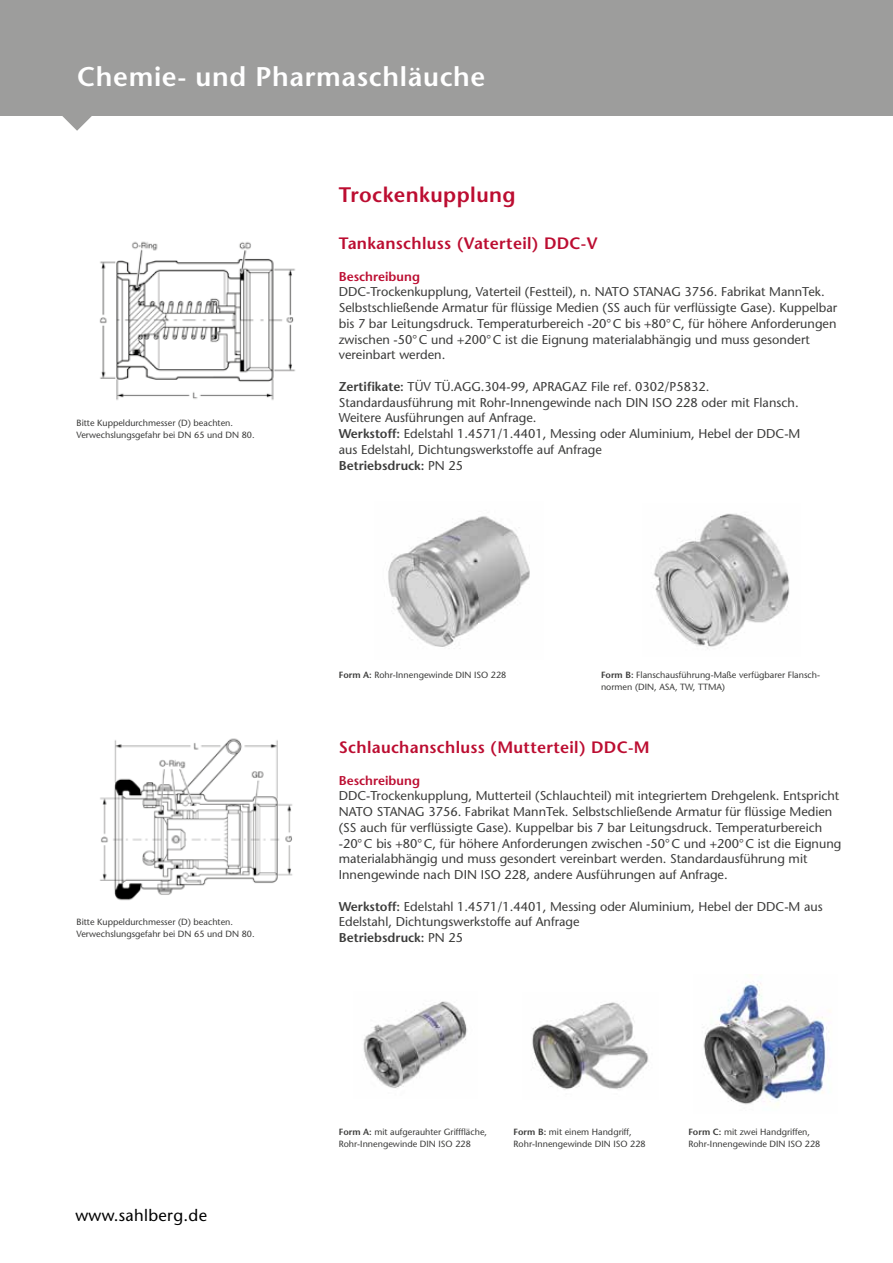
<style>
.page{position:relative;width:893px;height:1263px;background:#fff}
.page>*{position:absolute;margin:0;border:0;box-sizing:border-box;transform-origin:0 0}
.t1{font:600 27px "Stone Sans";letter-spacing:.025em;color:#fff}
.t2{font:600 21px "Stone Sans";letter-spacing:.02em;color:#bc0d31}
.t3{font:600 16.5px "Stone Sans";letter-spacing:.02em;color:#bc0d31}
.t4{font:16.5px "Stone Sans";letter-spacing:.02em;color:#000}
.t5{font:12.75px/15.8px "Stone Sans";color:#3c3c3b}
.t6{font:600 12.75px "Stone Sans";color:#bc0d31}
.t7{font:9px/12px "Stone Sans";color:#3c3c3b}
.s1{font-weight:600}
</style>
<div class="page">
<img style="left:99px;top:241px;width:196px;height:159px">
<img style="left:388px;top:516px;width:142px;height:131px">
<img style="left:654px;top:513px;width:136px;height:136px">
<img style="left:100px;top:738px;width:193px;height:163px">
<img style="left:363px;top:1001px;width:104px;height:87px">
<img style="left:532px;top:1002px;width:117px;height:88px">
<img style="left:703px;top:982px;width:125px;height:124px">
<div style="left:0;top:0;width:893px;height:116px;background:#9d9d9c"></div>
<svg style="left:62px;top:116px;width:30px;height:15px"></svg>
<h1 class="t1" style="left:77px;top:60px;width:410px">Chemie- und Pharmaschläuche</h1>
<p class="t7" style="left:77px;top:417px;width:180px">Bitte Kuppeldurchmesser (D) beachten.<br>Verwechslungsgefahr bei DN 65 und DN 80.</p>
<p class="t7" style="left:77px;top:915px;width:180px">Bitte Kuppeldurchmesser (D) beachten.<br>Verwechslungsgefahr bei DN 65 und DN 80.</p>
<p class="t4" style="left:75px;top:1205px;width:133px">www.sahlberg.de</p>
<h2 class="t2" style="left:339px;top:182px;width:178px">Trockenkupplung</h2>
<p class="t3" style="left:339px;top:233px;width:260px">Tankanschluss (Vaterteil) DDC-V</p>
<p class="t6" style="left:339px;top:269px;width:83px">Beschreibung</p>
<p class="t5" style="left:339px;top:284px;width:500px">DDC-Trockenkupplung, Vaterteil (Festteil), n. NATO STANAG 3756. Fabrikat MannTek.<br>Selbstschließende Armatur für flüssige Medien (SS auch für verflüssigte Gase). Kuppelbar bis 7 bar Leitungsdruck. Temperaturbereich -20°C bis +80°C, für höhere Anforderungen zwischen -50°C und +200°C ist die Eignung materialabhängig und muss gesondert vereinbart werden.</p>
<p class="t5" style="left:339px;top:379px;width:463px"><span class="s1">Zertifikate:</span> TÜV TÜ.AGG.304-99, APRAGAZ File ref. 0302/P5832.<br>Standardausführung mit Rohr-Innengewinde nach DIN ISO 228 oder mit Flansch.<br>Weitere Ausführungen auf Anfrage.<br><span class="s1">Werkstoff:</span> Edelstahl 1.4571/1.4401, Messing oder Aluminium, Hebel der DDC-M aus Edelstahl, Dichtungswerkstoffe auf Anfrage<br><span class="s1">Betriebsdruck:</span> PN 25</p>
<p class="t7" style="left:339px;top:669px;width:169px"><span class="s1">Form A:</span> Rohr-Innengewinde DIN ISO 228</p>
<p class="t7" style="left:601px;top:669px;width:221px"><span class="s1">Form B:</span> Flanschausführung-Maße verfügbarer Flansch&shy;normen (DIN, ASA, TW, TTMA)</p>
<p class="t3" style="left:339px;top:737px;width:312px">Schlauchanschluss (Mutterteil) DDC-M</p>
<p class="t6" style="left:339px;top:773px;width:83px">Beschreibung</p>
<p class="t5" style="left:339px;top:788px;width:504px">DDC-Trockenkupplung, Mutterteil (Schlauchteil) mit integriertem Drehgelenk. Entspricht NATO STANAG 3756. Fabrikat MannTek. Selbstschließende Armatur für flüssige Medien (SS auch für verflüssigte Gase). Kuppelbar bis 7 bar Leitungsdruck. Temperaturbereich -20°C bis +80°C, für höhere Anforderungen zwischen -50°C und +200°C ist die Eignung materialabhängig und muss gesondert vereinbart werden. Standardausführung mit Innengewinde nach DIN ISO 228, andere Ausführungen auf Anfrage.</p>
<p class="t5" style="left:339px;top:898px;width:485px"><span class="s1">Werkstoff:</span> Edelstahl 1.4571/1.4401, Messing oder Aluminium, Hebel der DDC-M aus<br>Edelstahl, Dichtungswerkstoffe auf Anfrage<br><span class="s1">Betriebsdruck:</span> PN 25</p>
<p class="t7" style="left:339px;top:1125px;width:150px"><span class="s1">Form A:</span> mit aufgerauhter Grifffläche,<br>Rohr-Innengewinde DIN ISO 228</p>
<p class="t7" style="left:514px;top:1125px;width:134px"><span class="s1">Form B:</span> mit einem Handgriff,<br>Rohr-Innengewinde DIN ISO 228</p>
<p class="t7" style="left:688px;top:1125px;width:134px"><span class="s1">Form C:</span> mit zwei Handgriffen,<br>Rohr-Innengewinde DIN ISO 228</p>
</div>
